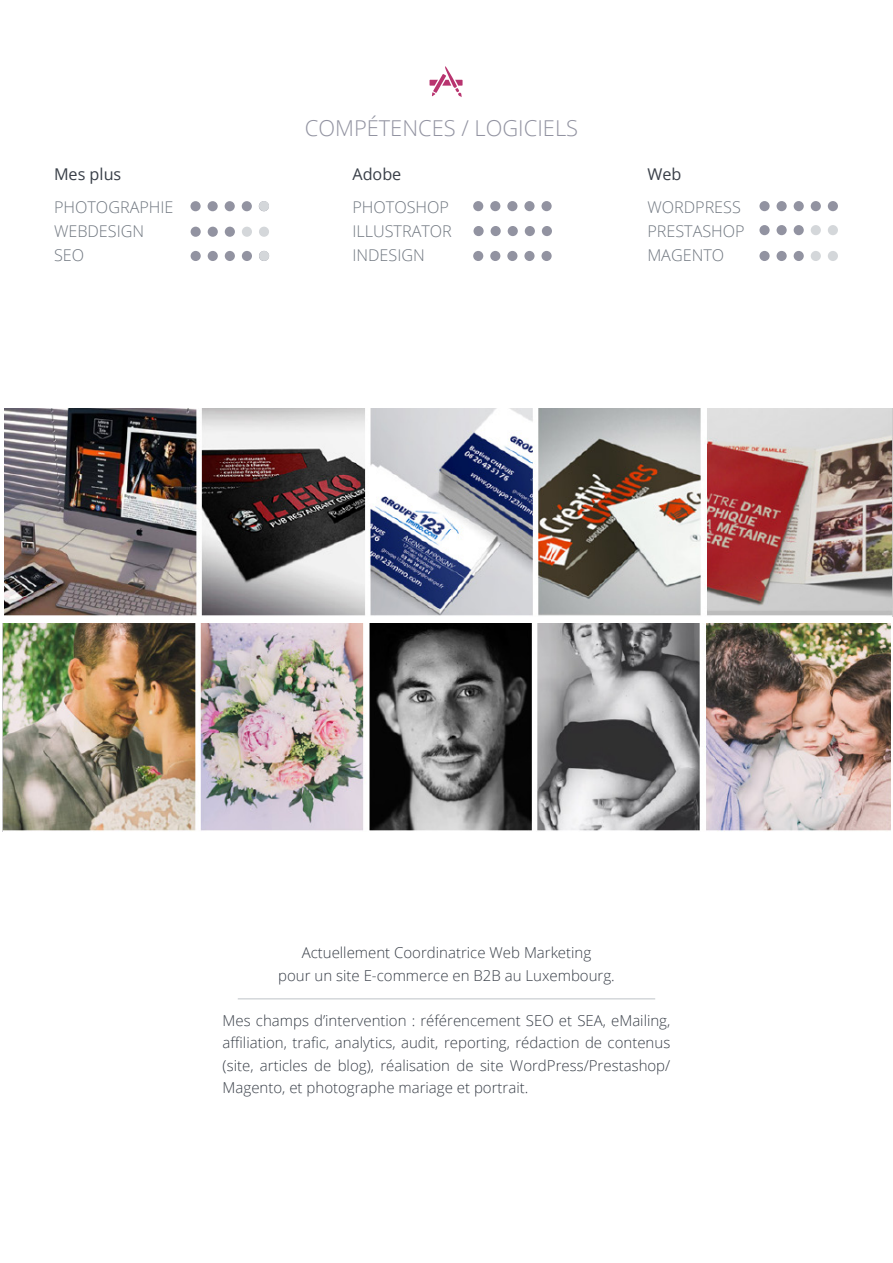
<style>
.page{position:relative;width:893px;height:1263px;background:#fff}
.page>*{position:absolute;margin:0;border:0;box-sizing:border-box;transform-origin:0 0}
.t1{font:300 21.9px "Open Sans";color:#9293a1}
.t2{font:300 16.2px/24.3px "Open Sans";color:#707780}
.t3{font:16.2px "Open Sans";color:#393f48}
.t4{font:300 15px/22.5px "Open Sans";color:#393f48;text-align:center}
</style>
<div class="page">
<hr style="left:238px;top:998px;width:417px;height:1px;background:#d4d7da">
<div style="left:190px;top:201px;width:11px;height:10px;background:#9293a1;border-radius:50%"></div>
<div style="left:208px;top:201px;width:10px;height:10px;background:#9293a1;border-radius:50%"></div>
<div style="left:225px;top:201px;width:10px;height:10px;background:#9293a1;border-radius:50%"></div>
<div style="left:242px;top:201px;width:10px;height:10px;background:#9293a1;border-radius:50%"></div>
<div style="left:473px;top:201px;width:10px;height:10px;background:#9293a1;border-radius:50%"></div>
<div style="left:490px;top:201px;width:10px;height:10px;background:#9293a1;border-radius:50%"></div>
<div style="left:507px;top:201px;width:10px;height:10px;background:#9293a1;border-radius:50%"></div>
<div style="left:524px;top:201px;width:11px;height:10px;background:#9293a1;border-radius:50%"></div>
<div style="left:541px;top:201px;width:11px;height:10px;background:#9293a1;border-radius:50%"></div>
<div style="left:759px;top:225px;width:11px;height:10px;background:#9293a1;border-radius:50%"></div>
<div style="left:777px;top:225px;width:10px;height:10px;background:#9293a1;border-radius:50%"></div>
<div style="left:794px;top:225px;width:10px;height:10px;background:#9293a1;border-radius:50%"></div>
<div style="left:828px;top:225px;width:10px;height:10px;background:#d4d7da;border-radius:50%"></div>
<div style="left:759px;top:251px;width:11px;height:10px;background:#9293a1;border-radius:50%"></div>
<div style="left:777px;top:251px;width:10px;height:10px;background:#9293a1;border-radius:50%"></div>
<div style="left:794px;top:251px;width:10px;height:10px;background:#9293a1;border-radius:50%"></div>
<div style="left:811px;top:251px;width:10px;height:10px;background:#d4d7da;border-radius:50%"></div>
<div style="left:828px;top:251px;width:10px;height:10px;background:#d4d7da;border-radius:50%"></div>
<svg style="left:430px;top:66px;width:33px;height:31px"></svg>
<div style="left:259px;top:201px;width:10px;height:10px;background:#d4d7da;border-radius:50%"></div>
<div style="left:191px;top:227px;width:10px;height:10px;background:#9293a1;border-radius:50%"></div>
<div style="left:208px;top:227px;width:10px;height:10px;background:#9293a1;border-radius:50%"></div>
<div style="left:225px;top:227px;width:10px;height:10px;background:#9293a1;border-radius:50%"></div>
<div style="left:242px;top:227px;width:10px;height:10px;background:#d4d7da;border-radius:50%"></div>
<div style="left:259px;top:227px;width:10px;height:10px;background:#d4d7da;border-radius:50%"></div>
<div style="left:473px;top:251px;width:10px;height:10px;background:#9293a1;border-radius:50%"></div>
<div style="left:490px;top:251px;width:10px;height:10px;background:#9293a1;border-radius:50%"></div>
<div style="left:507px;top:251px;width:10px;height:10px;background:#9293a1;border-radius:50%"></div>
<div style="left:524px;top:251px;width:11px;height:10px;background:#9293a1;border-radius:50%"></div>
<div style="left:541px;top:251px;width:11px;height:10px;background:#9293a1;border-radius:50%"></div>
<div style="left:473px;top:226px;width:11px;height:10px;background:#9293a1;border-radius:50%"></div>
<div style="left:491px;top:226px;width:10px;height:10px;background:#9293a1;border-radius:50%"></div>
<div style="left:508px;top:226px;width:10px;height:10px;background:#9293a1;border-radius:50%"></div>
<div style="left:525px;top:226px;width:10px;height:10px;background:#9293a1;border-radius:50%"></div>
<div style="left:542px;top:226px;width:10px;height:10px;background:#9293a1;border-radius:50%"></div>
<div style="left:759px;top:201px;width:11px;height:10px;background:#9293a1;border-radius:50%"></div>
<div style="left:777px;top:201px;width:10px;height:10px;background:#9293a1;border-radius:50%"></div>
<div style="left:794px;top:201px;width:10px;height:10px;background:#9293a1;border-radius:50%"></div>
<div style="left:811px;top:201px;width:10px;height:10px;background:#9293a1;border-radius:50%"></div>
<div style="left:828px;top:201px;width:10px;height:10px;background:#9293a1;border-radius:50%"></div>
<div style="left:811px;top:225px;width:10px;height:10px;background:#d4d7da;border-radius:50%"></div>
<img style="left:2px;top:623px;width:889px;height:208px">
<img style="left:4px;top:408px;width:889px;height:209px">
<div style="left:191px;top:251px;width:10px;height:10px;background:#9293a1;border-radius:50%"></div>
<div style="left:208px;top:251px;width:10px;height:10px;background:#9293a1;border-radius:50%"></div>
<div style="left:225px;top:251px;width:10px;height:10px;background:#9293a1;border-radius:50%"></div>
<div style="left:242px;top:251px;width:10px;height:10px;background:#9293a1;border-radius:50%"></div>
<div style="left:259px;top:251px;width:10px;height:10px;background:#d4d7da;border-radius:50%"></div>
<p class="t3" style="left:54px;top:163px;width:69px">Mes plus</p>
<p class="t2" style="left:54px;top:194px;width:121px">PHOTOGRAPHIE<br>WEBDESIGN<br>SEO</p>
<h1 class="t1" style="left:305px;top:113px;width:275px">COMPÉTENCES / LOGICIELS</h1>
<p class="t3" style="left:352px;top:163px;width:50px">Adobe</p>
<p class="t2" style="left:352px;top:194px;width:101px">PHOTOSHOP<br>ILLUSTRATOR<br>INDESIGN</p>
<p class="t3" style="left:647px;top:163px;width:36px">Web</p>
<p class="t2" style="left:647px;top:194px;width:99px">WORDPRESS<br>PRESTASHOP<br>MAGENTO</p>
<p class="t4" style="left:278px;top:941px;width:338px">Actuellement Coordinatrice Web Marketing<br>pour un site E-commerce en B2B au Luxembourg.</p>
<p class="t4" style="left:223px;top:1009px;width:449px;text-align:justify">Mes champs d’intervention : référencement SEO et SEA, eMailing, affiliation, trafic, analytics, audit, reporting, rédaction de contenus (site, articles de blog), réalisation de site WordPress/Prestashop/ Magento, et photographe mariage et portrait.</p>
</div>
